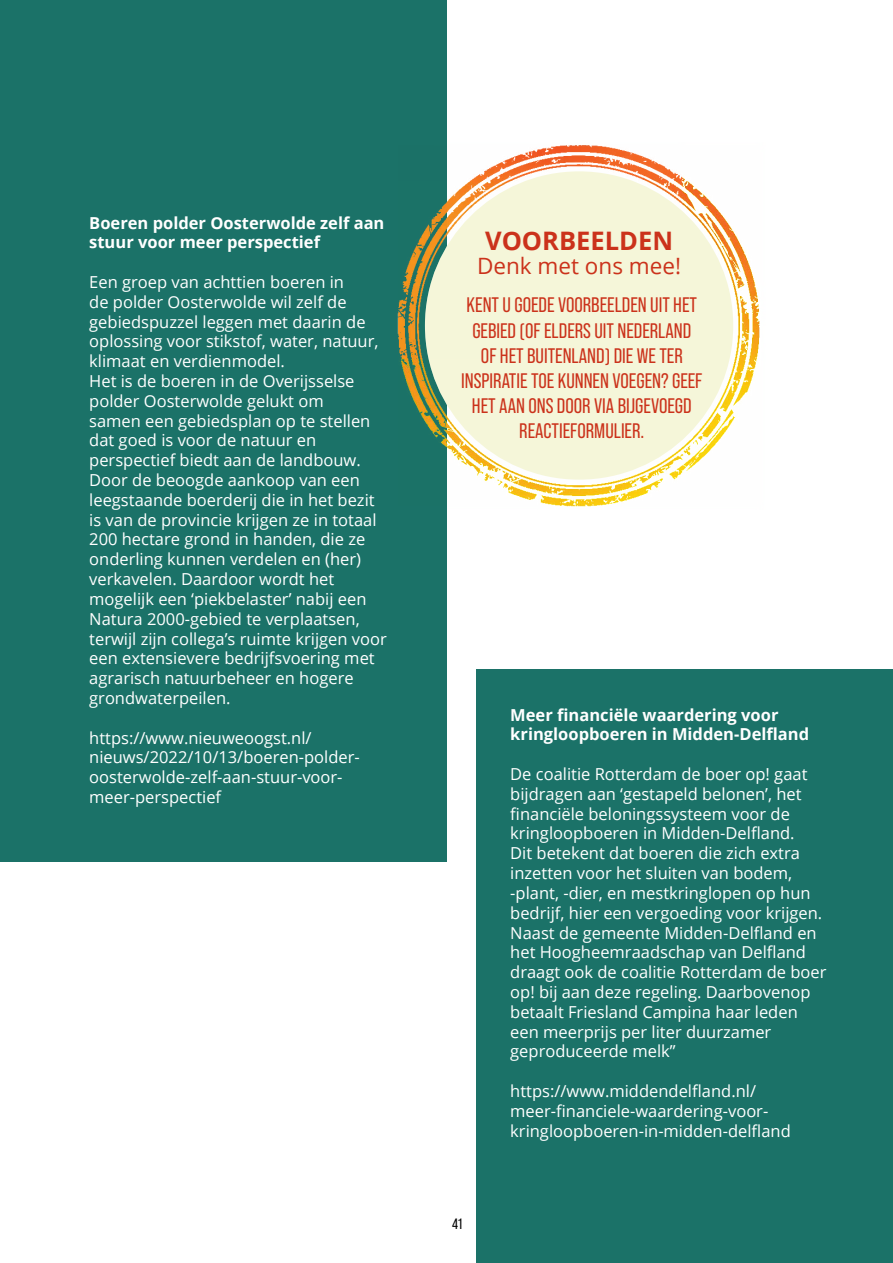
<style>
.page{position:relative;width:893px;height:1263px;background:#fff}
.page>*{position:absolute;margin:0;border:0;box-sizing:border-box;transform-origin:0 0}
.t1{font:700 25.5px "Open Sans";color:#cb321b}
.t2{font:22.5px "Open Sans";color:#cb321b}
.t3{font:21px/25.2px "Bebas Neue Pro";color:#cb321b;text-align:center}
.t4{font:16.5px/19.8px "Open Sans";color:#fff}
.t5{font:700 16.5px/19.8px "Open Sans";color:#fff}
.t6{font:15px "Bebas Neue Pro";color:#000}
.s1{font-weight:400;color:#1b7268}
.s2{color:#1b7268}
</style>
<div class="page">
<div style="left:0;top:0;width:446px;height:862px;background:#1b7268"></div>
<div style="left:476px;top:670px;width:417px;height:593px;background:#1b7268"></div>
<img style="left:397px;top:108px;width:363px;height:435px">
<div style="left:425px;top:171px;width:308px;height:309px;background:#f5f6d9;border-radius:50%"></div>
<p class="t5" style="left:89px;top:212px;width:297px;text-indent:-21px"><span class="s1">&gt;</span> Boeren polder Oosterwolde zelf aan stuur voor meer perspectief</p>
<p class="t4" style="left:68px;top:272px;width:278px"><span class="s2">&gt;</span> Een groep van achttien boeren in</p>
<p class="t4" style="left:89px;top:292px;width:259px">de polder Oosterwolde wil zelf de</p>
<p class="t4" style="left:89px;top:311px;width:278px">gebiedspuzzel leggen met daarin de</p>
<p class="t4" style="left:89px;top:331px;width:291px">oplossing voor stikstof, water, natuur,</p>
<p class="t4" style="left:89px;top:351px;width:197px">klimaat en verdienmodel.</p>
<p class="t4" style="left:68px;top:371px;width:288px"><span class="s2">&gt;</span> Het is de boeren in de Overijsselse</p>
<p class="t4" style="left:89px;top:391px;width:236px">polder Oosterwolde gelukt om</p>
<p class="t4" style="left:89px;top:410px;width:283px">samen een gebiedsplan op te stellen</p>
<p class="t4" style="left:89px;top:430px;width:229px">dat goed is voor de natuur en</p>
<p class="t4" style="left:89px;top:450px;width:273px">perspectief biedt aan de landbouw.</p>
<p class="t4" style="left:89px;top:470px;width:272px">Door de beoogde aankoop van een</p>
<p class="t4" style="left:89px;top:490px;width:287px">leegstaande boerderij die in het bezit</p>
<p class="t4" style="left:89px;top:509px;width:289px">is van de provincie krijgen ze in totaal</p>
<p class="t4" style="left:89px;top:529px;width:278px">200 hectare grond in handen, die ze</p>
<p class="t4" style="left:89px;top:549px;width:273px">onderling kunnen verdelen en (her)</p>
<p class="t4" style="left:89px;top:569px;width:247px">verkavelen. Daardoor wordt het</p>
<p class="t4" style="left:89px;top:589px;width:279px">mogelijk een ‘piekbelaster’ nabij een</p>
<p class="t4" style="left:89px;top:608px;width:272px">Natura 2000-gebied te verplaatsen,</p>
<p class="t4" style="left:89px;top:628px;width:299px">terwijl zijn collega’s ruimte krijgen voor</p>
<p class="t4" style="left:89px;top:648px;width:287px">een extensievere bedrijfsvoering met</p>
<p class="t4" style="left:89px;top:668px;width:266px">agrarisch natuurbeheer en hogere</p>
<p class="t4" style="left:89px;top:688px;width:143px">grondwaterpeilen.</p>
<p class="t4" style="left:89px;top:727px;width:272px;text-indent:-21px"><span class="s2">&gt;</span> https://www.nieuweoogst.nl/ nieuws/2022/10/13/boeren-polder&shy;oosterwolde-zelf-aan-stuur-voor&shy;meer-perspectief</p>
<h1 class="t1" style="left:485px;top:223px;width:189px">VOORBEELDEN</h1>
<h2 class="t2" style="left:477px;top:251px;width:206px">Denk met ons mee!</h2>
<p class="t3" style="left:461px;top:292px;width:243px">KENT U GOEDE VOORBEELDEN UIT HET<br>GEBIED (OF ELDERS UIT NEDERLAND<br>OF HET BUITENLAND) DIE WE TER<br>INSPIRATIE TOE KUNNEN VOEGEN? GEEF<br>HET AAN ONS DOOR VIA BIJGEVOEGD<br>REACTIEFORMULIER.</p>
<p class="t6" style="left:452px;top:1215px;width:12px">41</p>
<p class="t5" style="left:510px;top:704px;width:300px">Meer financiële waardering voor kringloopboeren in Midden-Delfland</p>
<p class="t4" style="left:510px;top:764px;width:318px">De coalitie Rotterdam de boer op! gaat bijdragen aan ‘gestapeld belonen’, het financiële beloningssysteem voor de kringloopboeren in Midden-Delfland.<br>Dit betekent dat boeren die zich extra inzetten voor het sluiten van bodem, -plant, -dier, en mestkringlopen op hun bedrijf, hier een vergoeding voor krijgen.<br>Naast de gemeente Midden-Delfland en het Hoogheemraadschap van Delfland draagt ook de coalitie Rotterdam de boer op! bij aan deze regeling. Daarbovenop betaalt Friesland Campina haar leden een meerprijs per liter duurzamer geproduceerde melk”</p>
<p class="t4" style="left:510px;top:1080px;width:282px">https://www.middendelfland.nl/ meer-financiele-waardering-voor&shy;kringloopboeren-in-midden-delfland</p>
</div>
